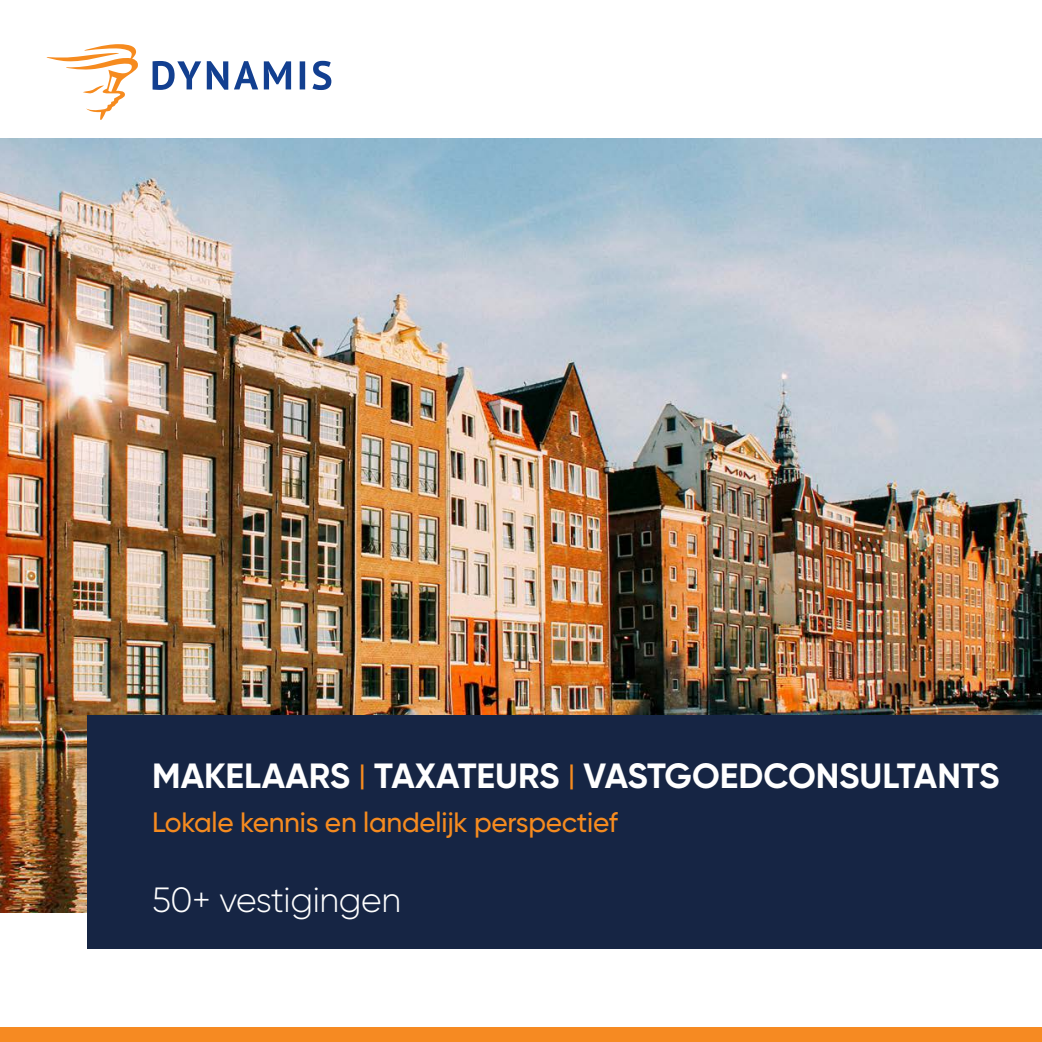
<style>
.page{position:relative;width:1042px;height:1042px;background:#fff}
.page>*{position:absolute;margin:0;border:0;box-sizing:border-box;transform-origin:0 0}
.t1{font:700 35px "Gilroy";color:#fff}
.t2{font:300 35px "Gilroy";letter-spacing:-.01em;color:#fff}
.t3{font:500 28px "Gilroy";letter-spacing:-.01em;color:#f68b1f}
.s1{font-weight:500;font-size:27.12px;color:#f68b1f}
</style>
<div class="page">
<img style="left:0;top:139px;width:1042px;height:774px">
<svg style="left:47px;top:44px;width:91px;height:76px"></svg>
<svg style="left:153px;top:61px;width:178px;height:29px"></svg>
<div style="left:0;top:1028px;width:1042px;height:14px;background:#f68a22"></div>
<div style="left:88px;top:715px;width:954px;height:234px;background:#162544"></div>
<p class="t1" style="left:152px;top:754px;width:849px">MAKELAARS <span class="s1">|</span> TAXATEURS <span class="s1">|</span> VASTGOEDCONSULTANTS</p>
<p class="t3" style="left:152px;top:805px;width:467px">Lokale kennis en landelijk perspectief</p>
<p class="t2" style="left:152px;top:878px;width:251px">50+ vestigingen</p>
</div>
